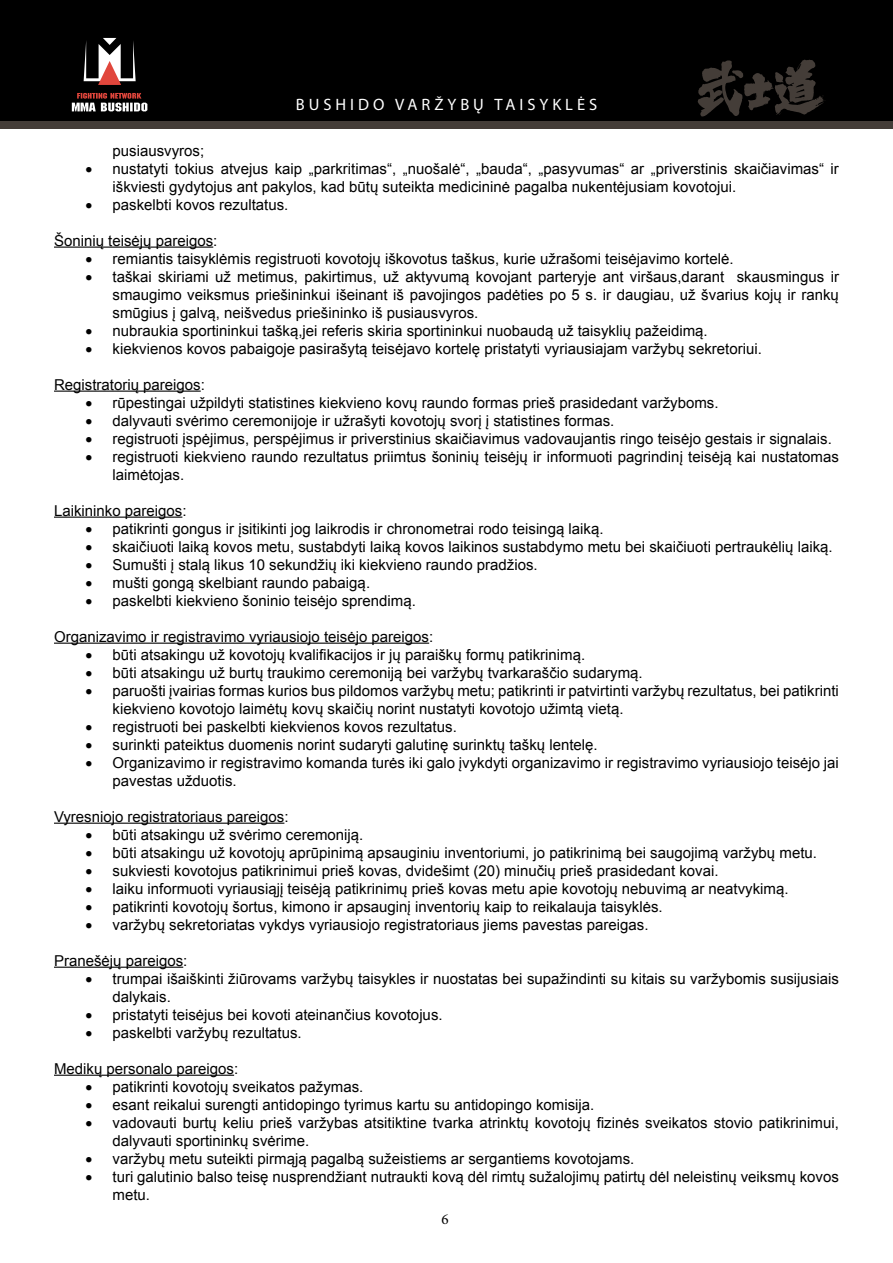
<style>
.page{position:relative;width:893px;height:1263px;background:#fff}
.page>*{position:absolute;margin:0;border:0;box-sizing:border-box;transform-origin:0 0}
.t1{font:16.5px "Myriad Pro";letter-spacing:.24em;color:#fff}
.t2{font:15px/18px "Arial";color:#000}
.t3{font:15px "Minion Pro";color:#000}
</style>
<div class="page">
<div style="left:0;top:0;width:893px;height:121px;background:#000"></div>
<div style="left:0;top:121px;width:893px;height:8px;background:#443d38"></div>
<svg style="left:84px;top:38px;width:52px;height:47px"></svg>
<svg style="left:72px;top:93px;width:75px;height:18px"></svg>
<svg style="left:697px;top:59px;width:127px;height:58px"></svg>
<hr style="left:54px;top:247px;width:159px;height:1px;background:#000">
<hr style="left:54px;top:391px;width:147px;height:1px;background:#000">
<hr style="left:54px;top:517px;width:128px;height:1px;background:#000">
<hr style="left:54px;top:643px;width:375px;height:1px;background:#000">
<hr style="left:54px;top:823px;width:230px;height:1px;background:#000">
<hr style="left:54px;top:967px;width:129px;height:1px;background:#000">
<hr style="left:54px;top:1075px;width:180px;height:1px;background:#000">
<p class="t1" style="left:296px;top:94px;width:303px">BUSHIDO VARŽYBŲ TAISYKLĖS</p>
<p class="t2" style="left:112px;top:141px;width:93px">pusiausvyros;</p>
<p class="t2" style="left:112px;top:159px;width:728px;text-indent:-27px">• nustatyti tokius atvejus kaip „parkritimas“, „nuošalė“, „bauda“, „pasyvumas“ ar „priverstinis skaičiavimas“ ir iškviesti gydytojus ant pakylos, kad būtų suteikta medicininė pagalba nukentėjusiam kovotojui.</p>
<p class="t2" style="left:86px;top:195px;width:204px">• paskelbti kovos rezultatus.</p>
<p class="t2" style="left:54px;top:231px;width:165px">Šoninių teisėjų pareigos:</p>
<p class="t2" style="left:86px;top:249px;width:649px">• remiantis taisyklėmis registruoti kovotojų iškovotus taškus, kurie užrašomi teisėjavimo kortelė.</p>
<p class="t2" style="left:112px;top:267px;width:728px;text-align:justify;text-indent:-27px">• taškai skiriami už metimus, pakirtimus, už aktyvumą kovojant parteryje ant viršaus,darant skausmingus ir smaugimo veiksmus priešininkui išeinant iš pavojingos padėties po 5 s. ir daugiau, už švarius kojų ir rankų smūgius į galvą, neišvedus priešininko iš pusiausvyros.</p>
<p class="t2" style="left:86px;top:321px;width:624px">• nubraukia sportininkui tašką,jei referis skiria sportininkui nuobaudą už taisyklių pažeidimą.</p>
<p class="t2" style="left:86px;top:339px;width:678px">• kiekvienos kovos pabaigoje pasirašytą teisėjavo kortelę pristatyti vyriausiajam varžybų sekretoriui.</p>
<p class="t2" style="left:54px;top:375px;width:152px">Registratorių pareigos:</p>
<p class="t2" style="left:86px;top:393px;width:635px">• rūpestingai užpildyti statistines kiekvieno kovų raundo formas prieš prasidedant varžyboms.</p>
<p class="t2" style="left:86px;top:411px;width:530px">• dalyvauti svėrimo ceremonijoje ir užrašyti kovotojų svorį į statistines formas.</p>
<p class="t2" style="left:86px;top:429px;width:748px">• registruoti įspėjimus, perspėjimus ir priverstinius skaičiavimus vadovaujantis ringo teisėjo gestais ir signalais.</p>
<p class="t2" style="left:112px;top:447px;width:728px;text-indent:-27px">• registruoti kiekvieno raundo rezultatus priimtus šoninių teisėjų ir informuoti pagrindinį teisėją kai nustatomas laimėtojas.</p>
<p class="t2" style="left:54px;top:501px;width:134px">Laikininko pareigos:</p>
<p class="t2" style="left:86px;top:519px;width:519px">• patikrinti gongus ir įsitikinti jog laikrodis ir chronometrai rodo teisingą laiką.</p>
<p class="t2" style="left:86px;top:537px;width:749px">• skaičiuoti laiką kovos metu, sustabdyti laiką kovos laikinos sustabdymo metu bei skaičiuoti pertraukėlių laiką.</p>
<p class="t2" style="left:86px;top:555px;width:454px">• Sumušti į stalą likus 10 sekundžių iki kiekvieno raundo pradžios.</p>
<p class="t2" style="left:86px;top:573px;width:286px">• mušti gongą skelbiant raundo pabaigą.</p>
<p class="t2" style="left:86px;top:591px;width:332px">• paskelbti kiekvieno šoninio teisėjo sprendimą.</p>
<p class="t2" style="left:54px;top:627px;width:381px">Organizavimo ir registravimo vyriausiojo teisėjo pareigos:</p>
<p class="t2" style="left:86px;top:645px;width:501px">• būti atsakingu už kovotojų kvalifikacijos ir jų paraiškų formų patikrinimą.</p>
<p class="t2" style="left:86px;top:663px;width:559px">• būti atsakingu už burtų traukimo ceremoniją bei varžybų tvarkaraščio sudarymą.</p>
<p class="t2" style="left:113px;top:681px;width:728px;text-indent:-27px">• paruošti įvairias formas kurios bus pildomos varžybų metu; patikrinti ir patvirtinti varžybų rezultatus, bei patikrinti kiekvieno kovotojo laimėtų kovų skaičių norint nustatyti kovotojo užimtą vietą.</p>
<p class="t2" style="left:86px;top:717px;width:373px">• registruoti bei paskelbti kiekvienos kovos rezultatus.</p>
<p class="t2" style="left:86px;top:735px;width:514px">• surinkti pateiktus duomenis norint sudaryti galutinę surinktų taškų lentelę.</p>
<p class="t2" style="left:113px;top:753px;width:728px;text-indent:-27px">• Organizavimo ir registravimo komanda turės iki galo įvykdyti organizavimo ir registravimo vyriausiojo teisėjo jai pavestas užduotis.</p>
<p class="t2" style="left:54px;top:807px;width:236px">Vyresniojo registratoriaus pareigos:</p>
<p class="t2" style="left:86px;top:825px;width:279px">• būti atsakingu už svėrimo ceremoniją.</p>
<p class="t2" style="left:86px;top:843px;width:733px">• būti atsakingu už kovotojų aprūpinimą apsauginiu inventoriumi, jo patikrinimą bei saugojimą varžybų metu.</p>
<p class="t2" style="left:86px;top:861px;width:635px">• sukviesti kovotojus patikrinimui prieš kovas, dvidešimt (20) minučių prieš prasidedant kovai.</p>
<p class="t2" style="left:86px;top:879px;width:705px">• laiku informuoti vyriausiąjį teisėją patikrinimų prieš kovas metu apie kovotojų nebuvimą ar neatvykimą.</p>
<p class="t2" style="left:86px;top:897px;width:579px">• patikrinti kovotojų šortus, kimono ir apsauginį inventorių kaip to reikalauja taisyklės.</p>
<p class="t2" style="left:86px;top:915px;width:564px">• varžybų sekretoriatas vykdys vyriausiojo registratoriaus jiems pavestas pareigas.</p>
<p class="t2" style="left:54px;top:951px;width:135px">Pranešėjų pareigos:</p>
<p class="t2" style="left:112px;top:969px;width:728px;text-indent:-27px">• trumpai išaiškinti žiūrovams varžybų taisykles ir nuostatas bei supažindinti su kitais su varžybomis susijusiais dalykais.</p>
<p class="t2" style="left:86px;top:1005px;width:359px">• pristatyti teisėjus bei kovoti ateinančius kovotojus.</p>
<p class="t2" style="left:86px;top:1023px;width:218px">• paskelbti varžybų rezultatus.</p>
<p class="t2" style="left:54px;top:1059px;width:186px">Medikų personalo pareigos:</p>
<p class="t2" style="left:86px;top:1077px;width:279px">• patikrinti kovotojų sveikatos pažymas.</p>
<p class="t2" style="left:86px;top:1095px;width:510px">• esant reikalui surengti antidopingo tyrimus kartu su antidopingo komisija.</p>
<p class="t2" style="left:112px;top:1113px;width:728px;text-indent:-27px">• vadovauti burtų keliu prieš varžybas atsitiktine tvarka atrinktų kovotojų fizinės sveikatos stovio patikrinimui, dalyvauti sportininkų svėrime.</p>
<p class="t2" style="left:86px;top:1149px;width:550px">• varžybų metu suteikti pirmąją pagalbą sužeistiems ar sergantiems kovotojams.</p>
<p class="t2" style="left:112px;top:1167px;width:728px;text-indent:-27px">• turi galutinio balso teisę nusprendžiant nutraukti kovą dėl rimtų sužalojimų patirtų dėl neleistinų veiksmų kovos metu.</p>
<p class="t3" style="left:441px;top:1209px;width:9px">6</p>
</div>
